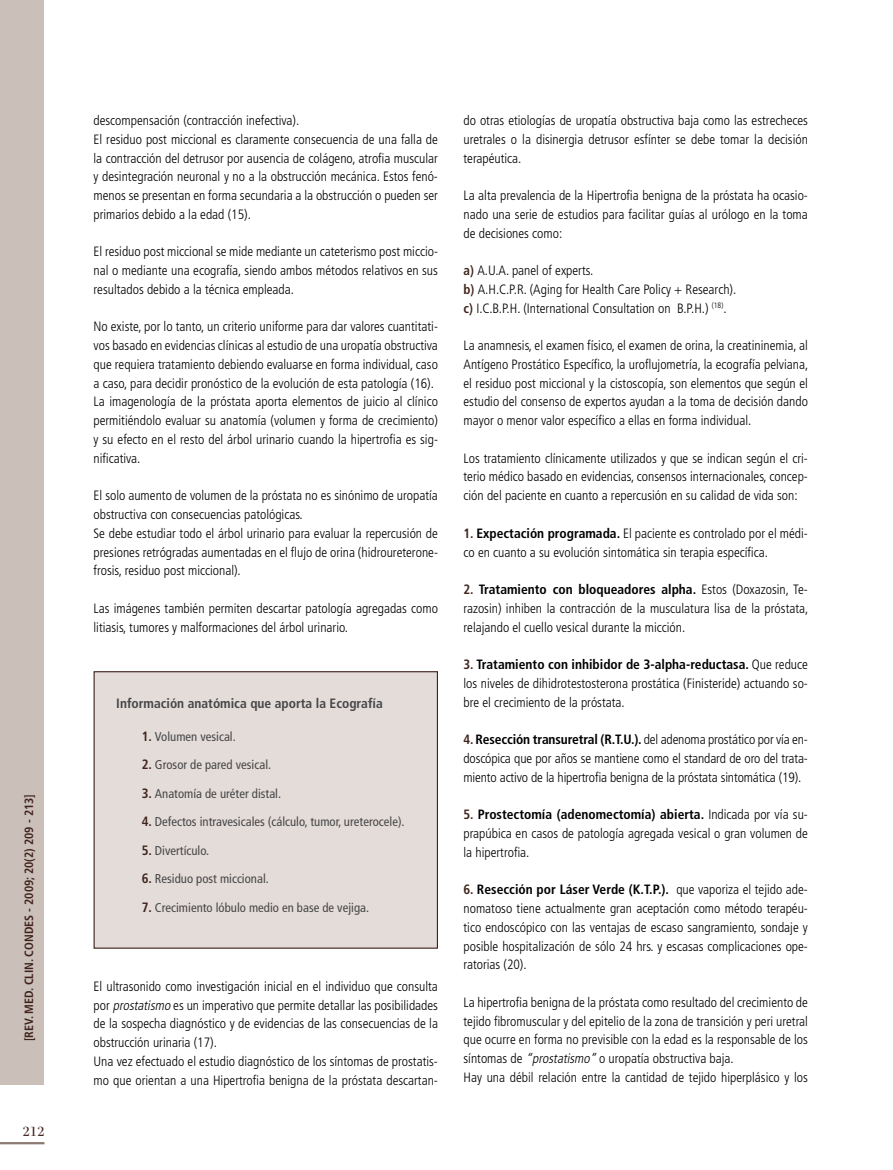
<style>
.page{position:relative;width:893px;height:1170px;background:#fff}
.page>*{position:absolute;margin:0;border:0;box-sizing:border-box;transform-origin:0 0}
.t1{font:19.5px "Filosofia Grand Caps";color:#3f231b;scale:1.1 1}
.t2{font:300 condensed 13.5px/18.8px "Frutiger";color:#000;text-align:justify}
.t3{font:700 condensed 13.5px "Frutiger";color:#464647}
.t4{font:condensed 12.75px "Frutiger";color:#464647}
.t5{font:700 condensed 12px "Frutiger";color:#3f231b}
.s1{font-weight:700;font-size:13.5px;color:#3f231b}
.s2{font-style:italic}
.s3{font-weight:700;color:#3f231b}
.s4{font-weight:700}
</style>
<div class="page">
<hr style="left:0;top:1141px;width:44px;height:3px;background:#8c7771">
<div style="left:94px;top:671px;width:344px;height:277px;background:#e4dcd9;border:1px solid #3f231b"></div>
<div style="left:0;top:0;width:44px;height:1084px;background:#cbbfba"></div>
<p class="t5" style="left:22px;top:1041px;width:249px;rotate:-90deg">[REV. MED. CLIN. CONDES - 2009; 20(2) 209 - 213]</p>
<h1 class="t1" style="left:23px;top:1119px;width:22px">212</h1>
<p class="t2" style="left:94px;top:111px;width:346px;text-align:left">descompensación (contracción inefectiva).<br>El residuo post miccional es claramente consecuencia de una falla de la contracción del detrusor por ausencia de colágeno, atrofia muscular y desintegración neuronal y no a la obstrucción mecánica. Estos fenó&shy;menos se presentan en forma secundaria a la obstrucción o pueden ser primarios debido a la edad (15).</p>
<p class="t2" style="left:94px;top:242px;width:346px">El residuo post miccional se mide mediante un cateterismo post miccio&shy;nal o mediante una ecografía, siendo ambos métodos relativos en sus resultados debido a la técnica empleada.</p>
<p class="t2" style="left:94px;top:317px;width:346px;text-align:left">No existe, por lo tanto, un criterio uniforme para dar valores cuantitati&shy;vos basado en evidencias clínicas al estudio de una uropatía obstructiva que requiera tratamiento debiendo evaluarse en forma individual, caso a caso, para decidir pronóstico de la evolución de esta patología (16).<br>La imagenología de la próstata aporta elementos de juicio al clínico permitiéndolo evaluar su anatomía (volumen y forma de crecimiento) y su efecto en el resto del árbol urinario cuando la hipertrofia es sig&shy;nificativa.</p>
<p class="t2" style="left:94px;top:486px;width:346px;text-align:left">El solo aumento de volumen de la próstata no es sinónimo de uropatía obstructiva con consecuencias patológicas.<br>Se debe estudiar todo el árbol urinario para evaluar la repercusión de presiones retrógradas aumentadas en el flujo de orina (hidroureterone&shy;frosis, residuo post miccional).</p>
<p class="t2" style="left:94px;top:599px;width:346px">Las imágenes también permiten descartar patología agregadas como litiasis, tumores y malformaciones del árbol urinario.</p>
<p class="t3" style="left:116px;top:695px;width:268px">Información anatómica que aporta la Ecografía</p>
<p class="t4" style="left:142px;top:729px;width:96px"><span class="s1">1.</span> Volumen vesical.</p>
<p class="t4" style="left:142px;top:757px;width:131px"><span class="s1">2.</span> Grosor de pared vesical.</p>
<p class="t4" style="left:142px;top:786px;width:141px"><span class="s1">3.</span> Anatomía de uréter distal.</p>
<p class="t4" style="left:142px;top:814px;width:264px"><span class="s1">4.</span> Defectos intravesicales (cálculo, tumor, ureterocele).</p>
<p class="t4" style="left:142px;top:843px;width:69px"><span class="s1">5.</span> Divertículo.</p>
<p class="t4" style="left:142px;top:871px;width:129px"><span class="s1">6.</span> Residuo post miccional.</p>
<p class="t4" style="left:142px;top:900px;width:229px"><span class="s1">7.</span> Crecimiento lóbulo medio en base de vejiga.</p>
<p class="t2" style="left:94px;top:976px;width:346px;text-align:left">El ultrasonido como investigación inicial en el individuo que consulta por <span class="s2">prostatismo</span> es un imperativo que permite detallar las posibilidades de la sospecha diagnóstico y de evidencias de las consecuencias de la obstrucción urinaria (17).<br>Una vez efectuado el estudio diagnóstico de los síntomas de prostatis&shy;mo que orientan a una Hipertrofia benigna de la próstata descartan-</p>
<p class="t2" style="left:463px;top:111px;width:346px">do otras etiologías de uropatía obstructiva baja como las estrecheces uretrales o la disinergia detrusor esfínter se debe tomar la decisión terapéutica.</p>
<p class="t2" style="left:463px;top:186px;width:346px">La alta prevalencia de la Hipertrofia benigna de la próstata ha ocasio&shy;nado una serie de estudios para facilitar guías al urólogo en la toma de decisiones como:</p>
<p class="t2" style="left:463px;top:261px;width:274px;text-align:left"><span class="s3">a)</span> A.U.A. panel of experts.<br><span class="s3">b)</span> A.H.C.P.R. (Aging for Health Care Policy + Research). <span class="s3">c)</span> I.C.B.P.H. (International Consultation on B.P.H.) <sup>(18)</sup>.</p>
<p class="t2" style="left:463px;top:336px;width:346px">La anamnesis, el examen físico, el examen de orina, la creatininemia, al Antígeno Prostático Específico, la uroflujometría, la ecografía pelviana, el residuo post miccional y la cistoscopía, son elementos que según el estudio del consenso de expertos ayudan a la toma de decisión dando mayor o menor valor específico a ellas en forma individual.</p>
<p class="t2" style="left:463px;top:449px;width:346px">Los tratamiento clínicamente utilizados y que se indican según el cri&shy;terio médico basado en evidencias, consensos internacionales, concep&shy;ción del paciente en cuanto a repercusión en su calidad de vida son:</p>
<p class="t2" style="left:463px;top:524px;width:346px"><span class="s3">1.</span> <span class="s4">Expectación programada.</span> El paciente es controlado por el médi&shy;co en cuanto a su evolución sintomática sin terapia específica.</p>
<p class="t2" style="left:463px;top:580px;width:346px"><span class="s3">2.</span> <span class="s4">Tratamiento con bloqueadores alpha.</span> Estos (Doxazosin, Te&shy;razosin) inhiben la contracción de la musculatura lisa de la próstata, relajando el cuello vesical durante la micción.</p>
<p class="t2" style="left:463px;top:655px;width:346px"><span class="s3">3.</span> <span class="s4">Tratamiento con inhibidor de 3-alpha-reductasa.</span> Que reduce los niveles de dihidrotestosterona prostática (Finisteride) actuando so&shy;bre el crecimiento de la próstata.</p>
<p class="t2" style="left:463px;top:730px;width:346px"><span class="s3">4.</span> <span class="s4">Resección transuretral (R.T.U.).</span> del adenoma prostático por vía en&shy;doscópica que por años se mantiene como el standard de oro del trata&shy;miento activo de la hipertrofia benigna de la próstata sintomática (19).</p>
<p class="t2" style="left:463px;top:805px;width:346px"><span class="s3">5.</span> <span class="s4">Prostectomía (adenomectomía) abierta.</span> Indicada por vía su&shy;prapúbica en casos de patología agregada vesical o gran volumen de la hipertrofia.</p>
<p class="t2" style="left:463px;top:880px;width:346px"><span class="s3">6.</span> <span class="s4">Resección por Láser Verde (K.T.P.).</span> que vaporiza el tejido ade&shy;nomatoso tiene actualmente gran aceptación como método terapéu&shy;tico endoscópico con las ventajas de escaso sangramiento, sondaje y posible hospitalización de sólo 24 hrs. y escasas complicaciones ope&shy;ratorias (20).</p>
<p class="t2" style="left:463px;top:992px;width:346px;text-align:left">La hipertrofia benigna de la próstata como resultado del crecimiento de tejido fibromuscular y del epitelio de la zona de transición y peri uretral que ocurre en forma no previsible con la edad es la responsable de los síntomas de <span class="s2">“prostatismo”</span>o uropatía obstructiva baja.<br>Hay una débil relación entre la cantidad de tejido hiperplásico y los</p>
</div>
